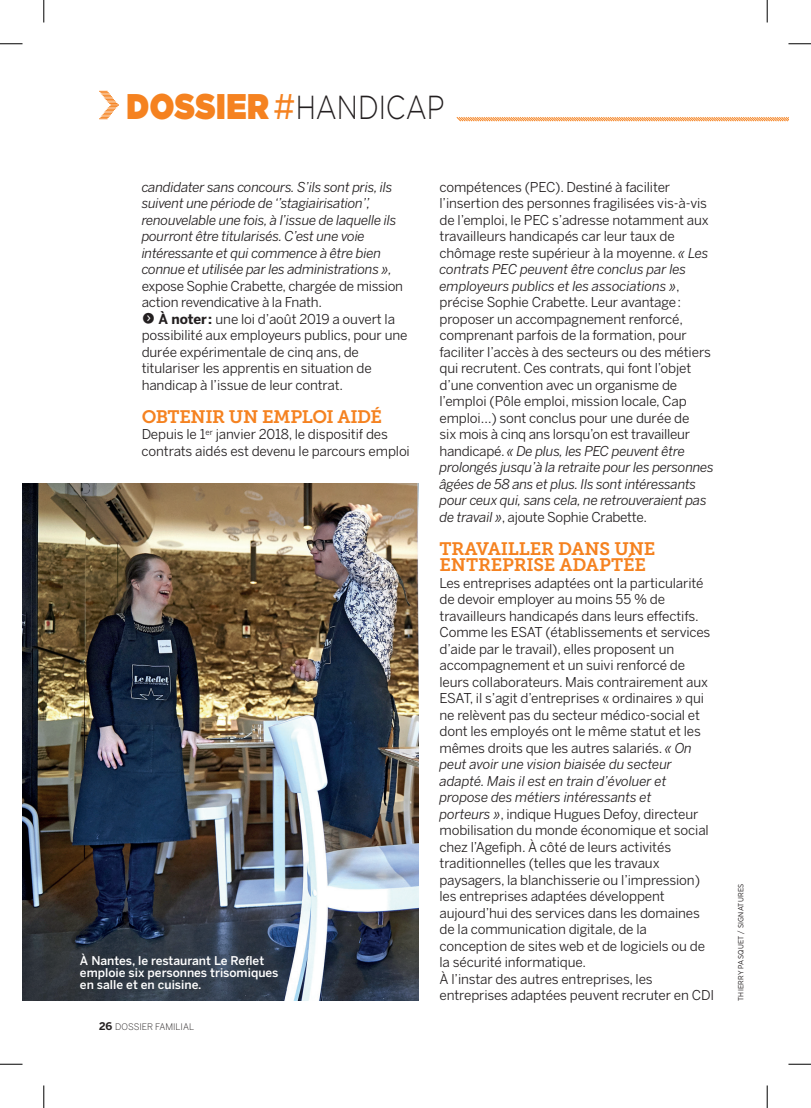
<style>
.page{position:relative;width:811px;height:1108px;background:#fff}
.page>*{position:absolute;margin:0;border:0;box-sizing:border-box;transform-origin:0 0}
.t1{font:300 33.3px "Gotham";letter-spacing:-.005em;color:#231f20;scale:.8 1}
.t2{font:18px/16.5px "Museo Slab 700";letter-spacing:-.015em;color:#f58220}
.t3{font:13.5px/16.5px "Benton Sans";letter-spacing:-.01em;color:#231f20}
.t4{font:italic 13.5px/16.5px "Benton Sans";letter-spacing:-.02em;color:#231f20}
.t5{font:500 12px/12px "Benton Sans";color:#fff}
.t6{font:300 9px "Benton Sans";color:#231f20}
.t7{font:7.5px "Gotham Narrow";letter-spacing:.03em;color:#231f20}
.s1{font-weight:900;font-size:35.7px;color:#f58220}
.s2{font-weight:400;font-size:35.7px;color:#f58220}
.s3{font-family:"Button Bonus Circle Negative"}
.s4{font-weight:700}
.s5{font-weight:700;font-size:10.5px}
.s6{font-style:italic}
</style>
<div class="page">
<svg style="left:99px;top:91px;width:20px;height:28px"></svg>
<svg style="left:456px;top:117px;width:332px;height:5px;background:#f9c192"></svg>
<img style="left:22px;top:483px;width:396px;height:517px">
<svg style="left:0;top:44px;width:22px;height:1px"></svg>
<svg style="left:788px;top:44px;width:22px;height:1px"></svg>
<svg style="left:0;top:1064px;width:22px;height:1px"></svg>
<svg style="left:788px;top:1064px;width:22px;height:1px"></svg>
<svg style="left:44px;top:0;width:1px;height:22px"></svg>
<svg style="left:44px;top:1085px;width:1px;height:23px"></svg>
<svg style="left:766px;top:0;width:1px;height:22px"></svg>
<svg style="left:766px;top:1085px;width:1px;height:23px"></svg>
<h1 class="t1" style="left:126px;top:86px;width:399px"><span class="s1">DOSSIER</span> <span class="s2">#</span>HANDICAP</h1>
<p class="t4" style="left:142px;top:179px;width:256px">candidater sans concours. S’ils sont pris, ils suivent une période de ‘’stagiairisation’’, renouvelable une fois, à l’issue de laquelle ils pourront être titularisés. C’est une voie intéressante et qui commence à être bien connue et utilisée par les administrations »,</p>
<p class="t3" style="left:142px;top:278px;width:267px">expose Sophie Crabette, chargée de mission action revendicative à la Fnath.<br><span class="s3">f</span> <span class="s4">À noter:</span> une loi d’août 2019 a ouvert la possibilité aux employeurs publics, pour une durée expérimentale de cinq ans, de titulariser les apprentis en situation de handicap à l’issue de leur contrat.</p>
<h2 class="t2" style="left:142px;top:409px;width:242px">OBTENIR UN EMPLOI AIDÉ</h2>
<p class="t3" style="left:142px;top:426px;width:270px">Depuis le 1<sup>er</sup> janvier 2018, le dispositif des contrats aidés est devenu le parcours emploi</p>
<p class="t5" style="left:80px;top:954px;width:200px">À Nantes, le restaurant Le Reflet emploie six personnes trisomiques en salle et en cuisine.</p>
<p class="t6" style="left:99px;top:1021px;width:96px"><span class="s5">26</span> DOSSIER FAMILIAL</p>
<p class="t3" style="left:439px;top:179px;width:276px">compétences (PEC). Destiné à faciliter l’insertion des personnes fragilisées vis-à-vis de l’emploi, le PEC s’adresse notamment aux travailleurs handicapés car leur taux de chômage reste supérieur à la moyenne. <span class="s6">« Les contrats PEC peuvent être conclus par les employeurs publics et les associations »</span>, précise Sophie Crabette. Leur avantage: proposer un accompagnement renforcé, comprenant parfois de la formation, pour faciliter l’accès à des secteurs ou des métiers qui recrutent. Ces contrats, qui font l’objet d’une convention avec un organisme de l’emploi (Pôle emploi, mission locale, Cap emploi…) sont conclus pour une durée de<br>six mois à cinq ans lorsqu’on est travailleur handicapé. <span class="s6">« De plus, les PEC peuvent être prolongés jusqu’à la retraite pour les personnes âgées de 58 ans et plus. Ils sont intéressants pour ceux qui, sans cela, ne retrouveraient pas de travail »</span>, ajoute Sophie Crabette.</p>
<h2 class="t2" style="left:439px;top:541px;width:217px">TRAVAILLER DANS UNE<br>ENTREPRISE ADAPTÉE</h2>
<p class="t3" style="left:439px;top:575px;width:276px">Les entreprises adaptées ont la particularité de devoir employer au moins 55 % de travailleurs handicapés dans leurs effectifs.<br>Comme les ESAT (établissements et services d’aide par le travail), elles proposent un accompagnement et un suivi renforcé de leurs collaborateurs. Mais contrairement aux ESAT, il s’agit d’entreprises « ordinaires » qui ne relèvent pas du secteur médico-social et dont les employés ont le même statut et les mêmes droits que les autres salariés. <span class="s6">« On peut avoir une vision biaisée du secteur adapté. Mais il est en train d’évoluer et propose des métiers intéressants et<br>porteurs »</span>, indique Hugues Defoy, directeur mobilisation du monde économique et social chez l’Agefiph. À côté de leurs activités traditionnelles (telles que les travaux paysagers, la blanchisserie ou l’impression) les entreprises adaptées développent aujourd’hui des services dans les domaines de la communication digitale, de la conception de sites web et de logiciels ou de la sécurité informatique.<br>À l’instar des autres entreprises, les entreprises adaptées peuvent recruter en CDI</p>
<p class="t7" style="left:736px;top:1001px;width:119px;rotate:-90deg">THIERRY PASQUET / SIGNATURES</p>
</div>
